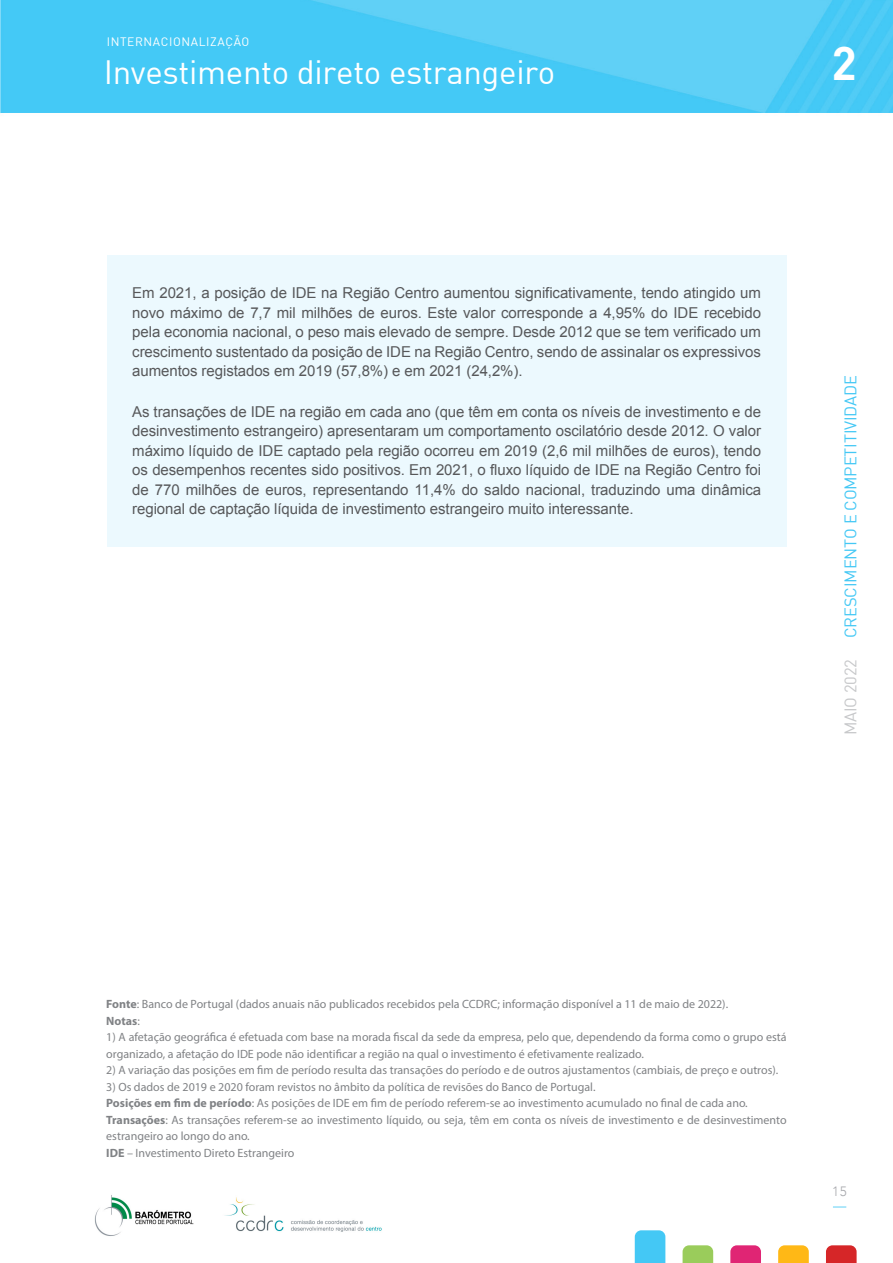
<style>
.page{position:relative;width:893px;height:1263px;background:#fff}
.page>*{position:absolute;margin:0;border:0;box-sizing:border-box;transform-origin:0 0}
.CAB_-_setor{font:46.5px "DIN Bold";color:#fff}
.CAB_-_titulo{font:33px "DIN";letter-spacing:-.01em;color:#fff}
.CAB_-_lateral{font:16.5px "DIN";letter-spacing:-.01em;color:#44c8f5}
.CAB_-_lateral_data{font:16.5px "DIN";letter-spacing:-.01em;color:#c7c8ca}
.texto_dentro_caixa_d{font:15px/19.5px "Arial";letter-spacing:-.005em;color:#57585a;text-align:justify}
.t1{font:300 13.5px "Avenir";color:#a8a9ad}
.notas_de_texto{font:12px/16.5px "Myriad Pro";color:#808285}
.CAB_-_informação{font:12px "DIN";letter-spacing:.05em;color:#fff}
.notas_de_texto-2{font:700 12px "Myriad Pro";color:#808285}
.s1{font-weight:700}
.s2{font-weight:400}
</style>
<div class="page">
<img style="left:0;top:0;width:893px;height:114px">
<svg style="left:635px;top:1230px;width:30px;height:33px"></svg>
<svg style="left:683px;top:1245px;width:30px;height:18px"></svg>
<svg style="left:730px;top:1245px;width:31px;height:18px"></svg>
<svg style="left:778px;top:1245px;width:31px;height:18px"></svg>
<svg style="left:826px;top:1245px;width:31px;height:18px"></svg>
<img style="left:95px;top:1195px;width:287px;height:41px">
<svg style="left:833px;top:1206px;width:13px;height:1px"></svg>
<div style="left:107px;top:255px;width:680px;height:291px;background:#ecf9fe"></div>
<p class="CAB_-_informação" style="left:107px;top:34px;width:144px">INTERNACIONALIZAÇÃO</p>
<p class="CAB_-_titulo" style="left:104px;top:52px;width:453px">Investimento direto estrangeiro</p>
<p class="CAB_-_setor" style="left:831px;top:33px;width:27px">2</p>
<p class="texto_dentro_caixa_d" style="left:132px;top:283px;width:630px">Em 2021, a posição de IDE na Região Centro aumentou significativamente, tendo atingido um novo máximo de 7,7 mil milhões de euros. Este valor corresponde a 4,95% do IDE recebido pela economia nacional, o peso mais elevado de sempre. Desde 2012 que se tem verificado um crescimento sustentado da posição de IDE na Região Centro, sendo de assinalar os expressivos aumentos registados em 2019 (57,8%) e em 2021 (24,2%).</p>
<p class="texto_dentro_caixa_d" style="left:132px;top:402px;width:630px">As transações de IDE na região em cada ano (que têm em conta os níveis de investimento e de desinvestimento estrangeiro) apresentaram um comportamento oscilatório desde 2012. O valor máximo líquido de IDE captado pela região ocorreu em 2019 (2,6 mil milhões de euros), tendo os desempenhos recentes sido positivos. Em 2021, o fluxo líquido de IDE na Região Centro foi de 770 milhões de euros, representando 11,4% do saldo nacional, traduzindo uma dinâmica regional de captação líquida de investimento estrangeiro muito interessante.</p>
<p class="CAB_-_lateral" style="left:840px;top:638px;width:265px;rotate:-90deg">CRESCIMENTO E COMPETITIVIDADE</p>
<p class="CAB_-_lateral_data" style="left:840px;top:735px;width:78px;rotate:-90deg">MAIO 2022</p>
<p class="notas_de_texto" style="left:106px;top:996px;width:623px"><span class="s1">Fonte</span>: Banco de Portugal (dados anuais não publicados recebidos pela CCDRC; informação disponível a 11 de maio de 2022).</p>
<p class="notas_de_texto-2" style="left:106px;top:1013px;width:35px">Notas<span class="s2">:</span></p>
<p class="notas_de_texto" style="left:106px;top:1029px;width:682px">1) A afetação geográfica é efetuada com base na morada fiscal da sede da empresa, pelo que, dependendo da forma como o grupo está organizado, a afetação do IDE pode não identificar a região na qual o investimento é efetivamente realizado.</p>
<p class="notas_de_texto" style="left:106px;top:1062px;width:673px">2) A variação das posições em fim de período resulta das transações do período e de outros ajustamentos (cambiais, de preço e outros).</p>
<p class="notas_de_texto" style="left:106px;top:1078px;width:491px">3) Os dados de 2019 e 2020 foram revistos no âmbito da política de revisões do Banco de Portugal.</p>
<p class="notas_de_texto" style="left:106px;top:1095px;width:643px"><span class="s1">Posições em fim de período</span>: As posições de IDE em fim de período referem-se ao investimento acumulado no final de cada ano.</p>
<p class="notas_de_texto" style="left:106px;top:1111px;width:682px"><span class="s1">Transações</span>: As transações referem-se ao investimento líquido, ou seja, têm em conta os níveis de investimento e de desinvestimento estrangeiro ao longo do ano.</p>
<p class="notas_de_texto" style="left:106px;top:1144px;width:190px"><span class="s1">IDE</span> – Investimento Direto Estrangeiro</p>
<p class="t1" style="left:832px;top:1183px;width:16px">15</p>
</div>
